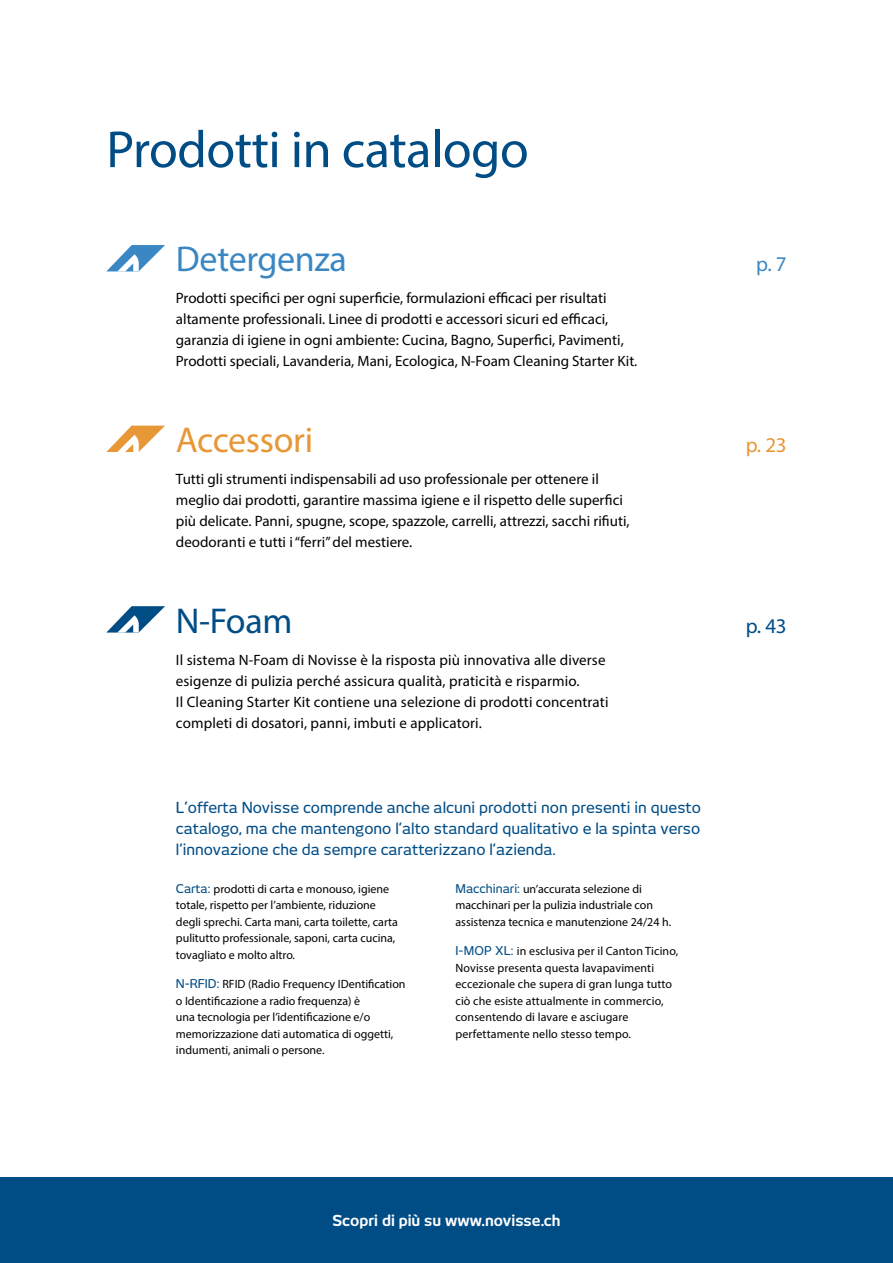
<style>
.page{position:relative;width:893px;height:1263px;background:#fff}
.page>*{position:absolute;margin:0;border:0;box-sizing:border-box;transform-origin:0 0}
.t1{font:52.5px "Myriad Pro";letter-spacing:-.01em;color:#004d86}
.t2{font:36px "Myriad Pro";letter-spacing:-.01em;color:#3a87c3}
.t3{font:36px "Myriad Pro";letter-spacing:-.01em;color:#e79736}
.t4{font:36px "Myriad Pro";color:#004d86}
.t5{font:21px "Myriad Pro";color:#e79736}
.t6{font:21px "Myriad Pro";color:#004d86}
.t7{font:21px "Myriad Pro";color:#3a87c3}
.t8{font:15px/21px "Myriad Pro";color:#000}
.t9{font:500 15px/21px "New June";color:#004d86;text-align:justify}
.t10{font:700 15px "New June";color:#fff}
.t11{font:12px/16.5px "Myriad Pro";color:#000}
.s1{font-family:"New June";font-weight:500;color:#004d86}
</style>
<div class="page">
<div style="left:0;top:1178px;width:893px;height:85px;background:#004d86"></div>
<svg style="left:107px;top:245px;width:58px;height:26px"></svg>
<svg style="left:106px;top:426px;width:59px;height:26px"></svg>
<svg style="left:106px;top:606px;width:59px;height:27px"></svg>
<h1 class="t1" style="left:106px;top:117px;width:424px">Prodotti in catalogo</h1>
<h2 class="t2" style="left:176px;top:237px;width:173px">Detergenza</h2>
<h3 class="t7" style="left:756px;top:251px;width:32px">p. 7</h3>
<p class="t8" style="left:176px;top:288px;width:463px">Prodotti specifici per ogni superficie, formulazioni efficaci per risultati altamente professionali. Linee di prodotti e accessori sicuri ed efficaci, garanzia di igiene in ogni ambiente: Cucina, Bagno, Superfici, Pavimenti, Prodotti speciali, Lavanderia, Mani, Ecologica, N-Foam Cleaning Starter Kit.</p>
<h2 class="t3" style="left:176px;top:418px;width:139px">Accessori</h2>
<p class="t8" style="left:176px;top:468px;width:455px">Tutti gli strumenti indispensabili ad uso professionale per ottenere il meglio dai prodotti, garantire massima igiene e il rispetto delle superfici più delicate. Panni, spugne, scope, spazzole, carrelli, attrezzi, sacchi rifiuti, deodoranti e tutti i “ferri” del mestiere.</p>
<h2 class="t4" style="left:176px;top:598px;width:118px">N-Foam</h2>
<p class="t8" style="left:176px;top:649px;width:434px">Il sistema N-Foam di Novisse è la risposta più innovativa alle diverse esigenze di pulizia perché assicura qualità, praticità e risparmio.<br>Il Cleaning Starter Kit contiene una selezione di prodotti concentrati completi di dosatori, panni, imbuti e applicatori.</p>
<p class="t9" style="left:176px;top:797px;width:526px">L’offerta Novisse comprende anche alcuni prodotti non presenti in questo catalogo, ma che mantengono l’alto standard qualitativo e la spinta verso l’innovazione che da sempre caratterizzano l’azienda.</p>
<p class="t11" style="left:176px;top:880px;width:224px"><span class="s1">Carta:</span> prodotti di carta e monouso, igiene totale, rispetto per l’ambiente, riduzione degli sprechi. Carta mani, carta toilette, carta pulitutto professionale, saponi, carta cucina, tovagliato e molto altro.</p>
<p class="t11" style="left:176px;top:976px;width:231px"><span class="s1">N-RFID:</span> RFID (Radio Frequency IDentification o Identificazione a radio frequenza) è<br>una tecnologia per l’identificazione e/o memorizzazione dati automatica di oggetti, indumenti, animali o persone.</p>
<p class="t11" style="left:455px;top:880px;width:217px"><span class="s1">Macchinari:</span> un’accurata selezione di macchinari per la pulizia industriale con assistenza tecnica e manutenzione 24/24 h.</p>
<p class="t11" style="left:455px;top:943px;width:224px"><span class="s1">I-MOP XL:</span> in esclusiva per il Canton Ticino, Novisse presenta questa lavapavimenti eccezionale che supera di gran lunga tutto ciò che esiste attualmente in commercio, consentendo di lavare e asciugare perfettamente nello stesso tempo.</p>
<h3 class="t5" style="left:746px;top:432px;width:42px">p. 23</h3>
<h3 class="t6" style="left:746px;top:613px;width:42px">p. 43</h3>
<p class="t10" style="left:332px;top:1212px;width:229px">Scopri di più su www.novisse.ch</p>
</div>
